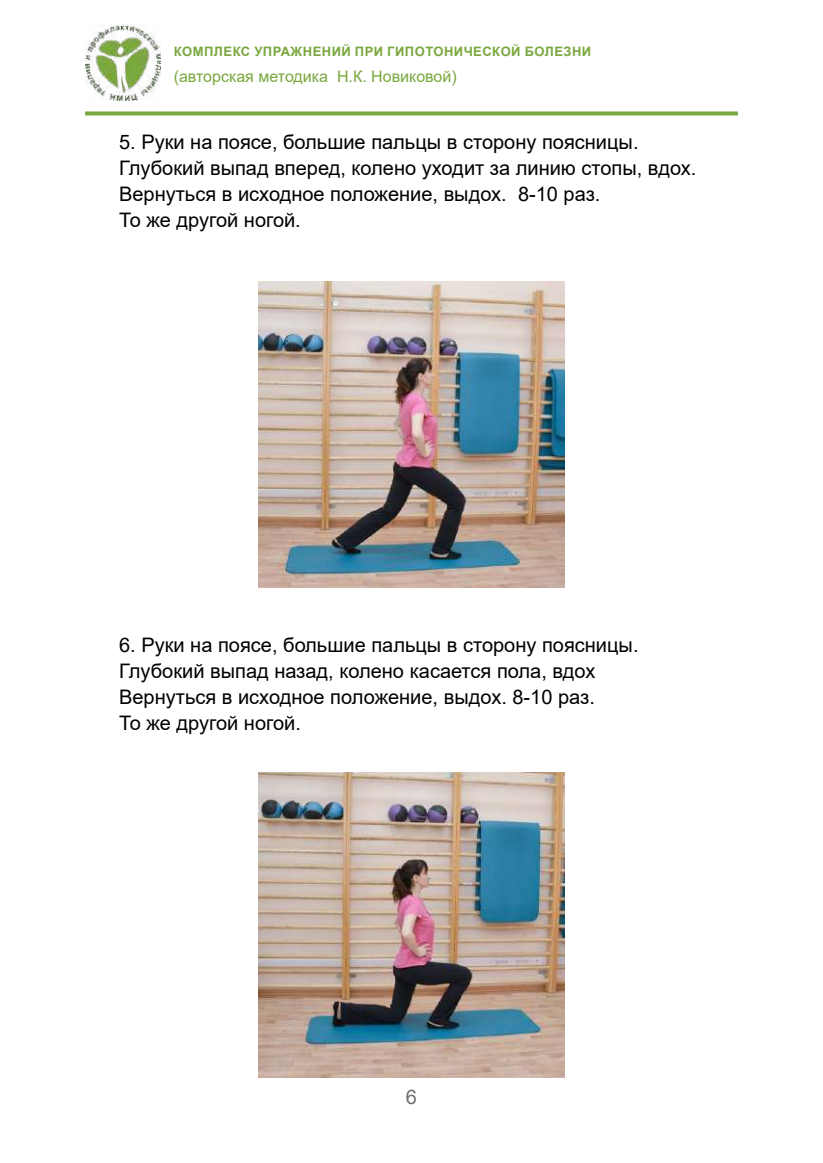
<style>
.page{position:relative;width:823px;height:1163px;background:#fff}
.page>*{position:absolute;margin:0;border:0;box-sizing:border-box;transform-origin:0 0}
.t1{font:20px/26px "Arial";color:#000}
.t2{font:20px "Arial";color:#706f6f}
.t3{font:16px "Arial";color:#7aa73e}
.t4{font:700 13px "Arial";letter-spacing:.035em;color:#7aa73e}
</style>
<div class="page">
<img style="left:85px;top:24px;width:75px;height:77px">
<svg style="left:85px;top:111px;width:652px;height:4px;background:#89b154"></svg>
<img style="left:258px;top:281px;width:306px;height:306px">
<img style="left:258px;top:772px;width:306px;height:305px">
<p class="t4" style="left:174px;top:42px;width:418px">КОМПЛЕКС УПРАЖНЕНИЙ ПРИ ГИПОТОНИЧЕСКОЙ БОЛЕЗНИ</p>
<p class="t3" style="left:173px;top:65px;width:284px">(авторская методика Н.К. Новиковой)</p>
<p class="t1" style="left:119px;top:129px;width:578px">5. Руки на поясе, большие пальцы в сторону поясницы.<br>Глубокий выпад вперед, колено уходит за линию стопы, вдох.<br>Вернуться в исходное положение, выдох. 8-10 раз.<br>То же другой ногой.</p>
<p class="t1" style="left:119px;top:632px;width:520px">6. Руки на поясе, большие пальцы в сторону поясницы.<br>Глубокий выпад назад, колено касается пола, вдох Вернуться в исходное положение, выдох. 8-10 раз.<br>То же другой ногой.</p>
<p class="t2" style="left:405px;top:1082px;width:13px">6</p>
</div>
